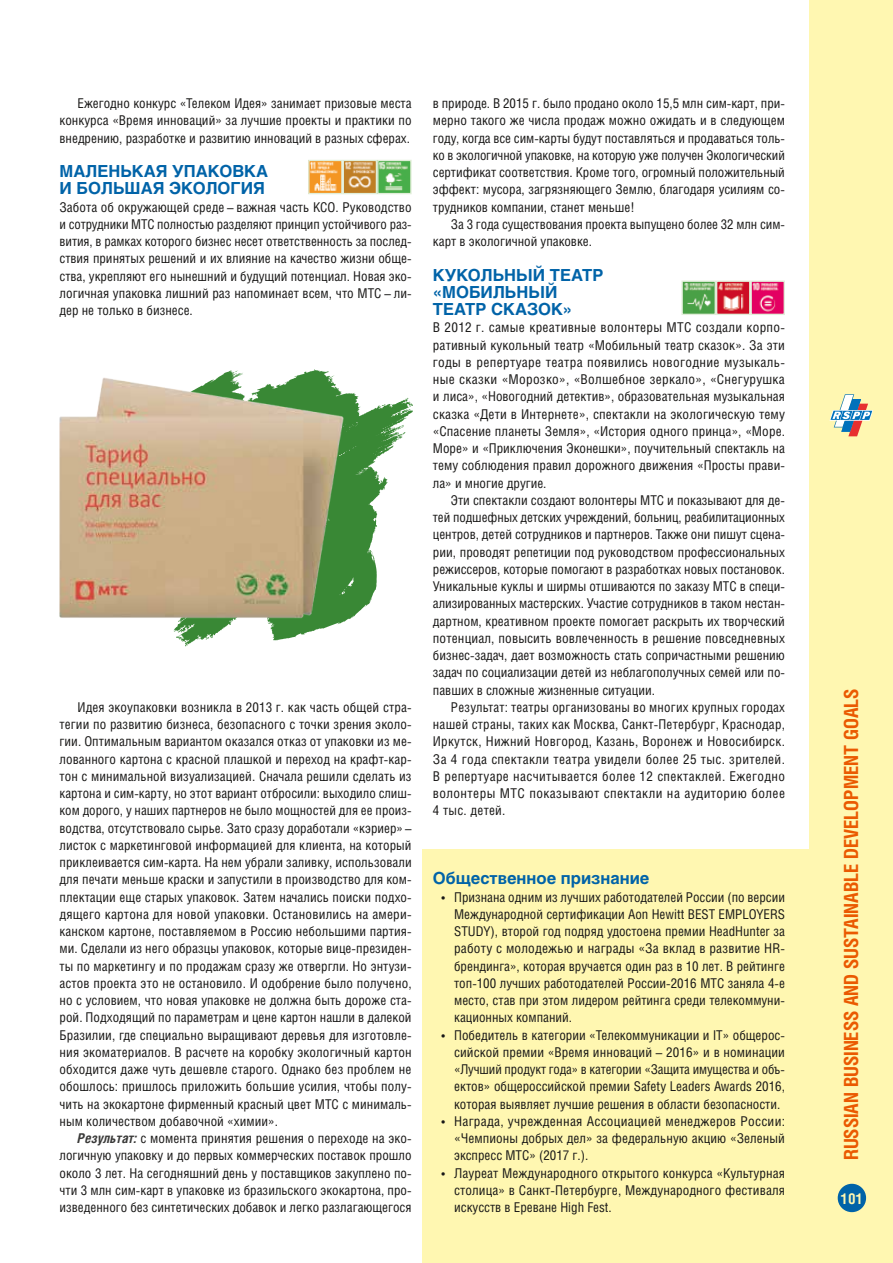
<style>
.page{position:relative;width:893px;height:1263px;background:#fff}
.page>*{position:absolute;margin:0;border:0;box-sizing:border-box;transform-origin:0 0}
.t1{font:700 19.5px "Helios Cond C";color:#ea5901}
.t2{font:700 16.5px/17.2px "Helios C";color:#0063a8}
.t3{font:700 15px "Helios Cond C";color:#fff7b1}
.t4{font:13.5px/17.2px "Helios Cond C";color:#181716;text-align:justify}
.s1{font-weight:700;font-style:italic;color:#3a3a39}
</style>
<div class="page">
<div style="left:809px;top:0;width:84px;height:1263px;background:#fff7b1"></div>
<svg style="left:829px;top:394px;width:44px;height:42px"></svg>
<div style="left:838px;top:1184px;width:27px;height:27px;background:#0063a8;border-radius:50%"></div>
<div style="left:838px;top:1184px;width:28px;height:28px;border:1px solid #0063a8;border-radius:50%"></div>
<img style="left:310px;top:162px;width:31px;height:30px">
<div style="left:308px;top:160px;width:35px;height:34px;border:1px solid #e1eed9"></div>
<svg style="left:345px;top:162px;width:30px;height:30px"></svg>
<div style="left:343px;top:160px;width:34px;height:34px;border:1px solid #e1eed9"></div>
<img style="left:379px;top:162px;width:31px;height:30px">
<div style="left:377px;top:160px;width:35px;height:34px;border:1px solid #e1eed9"></div>
<img style="left:683px;top:283px;width:31px;height:30px">
<div style="left:681px;top:281px;width:35px;height:34px;border:1px solid #e1eed9"></div>
<img style="left:718px;top:283px;width:30px;height:30px">
<div style="left:716px;top:281px;width:34px;height:34px;border:1px solid #e1eed9"></div>
<svg style="left:752px;top:283px;width:31px;height:30px"></svg>
<div style="left:750px;top:281px;width:35px;height:34px;border:1px solid #e1eed9"></div>
<div style="left:422px;top:850px;width:387px;height:413px;background:#fff7b1"></div>
<svg style="left:173px;top:369px;width:240px;height:277px"></svg>
<img style="left:59px;top:372px;width:305px;height:246px">
<p class="t4" style="left:60px;top:94px;width:354px;text-indent:18px">Ежегодно конкурс «Телеком Идея» занимает призовые места конкурса «Время инноваций» за лучшие проекты и практики по внедрению, разработке и развитию инноваций в разных сферах.</p>
<p class="t2" style="left:60px;top:163px;width:210px">МАЛЕНЬКАЯ УПАКОВКА<br>И БОЛЬШАЯ ЭКОЛОГИЯ</p>
<p class="t4" style="left:60px;top:198px;width:354px">Забота об окружающей среде – важная часть КСО. Руководство и сотрудники МТС полностью разделяют принцип устойчивого раз&shy;вития, в рамках которого бизнес несет ответственность за послед&shy;ствия принятых решений и их влияние на качество жизни обще&shy;ства, укрепляют его нынешний и будущий потенциал. Новая эко&shy;логичная упаковка лишний раз напоминает всем, что МТС – ли&shy;дер не только в бизнесе.</p>
<p class="t4" style="left:59px;top:698px;width:354px;text-indent:18px">Идея экоупаковки возникла в 2013 г. как часть общей стра&shy;тегии по развитию бизнеса, безопасного с точки зрения эколо&shy;гии. Оптимальным вариантом оказался отказ от упаковки из ме&shy;лованного картона с красной плашкой и переход на крафт-кар&shy;тон с минимальной визуализацией. Сначала решили сделать из картона и сим-карту, но этот вариант отбросили: выходило слиш&shy;ком дорого, у наших партнеров не было мощностей для ее произ&shy;водства, отсутствовало сырье. Зато сразу доработали «кэриер» – листок с маркетинговой информацией для клиента, на который приклеивается сим-карта. На нем убрали заливку, использовали для печати меньше краски и запустили в производство для ком&shy;плектации еще старых упаковок. Затем начались поиски подхо&shy;дящего картона для новой упаковки. Остановились на амери&shy;канском картоне, поставляемом в Россию небольшими партия&shy;ми. Сделали из него образцы упаковок, которые вице-президен&shy;ты по маркетингу и по продажам сразу же отвергли. Но энтузи&shy;астов проекта это не остановило. И одобрение было получено, но с условием, что новая упаковке не должна быть дороже ста&shy;рой. Подходящий по параметрам и цене картон нашли в далекой Бразилии, где специально выращивают деревья для изготовле&shy;ния экоматериалов. В расчете на коробку экологичный картон обходится даже чуть дешевле старого. Однако без проблем не обошлось: пришлось приложить большие усилия, чтобы полу&shy;чить на экокартоне фирменный красный цвет МТС с минималь&shy;ным количеством добавочной «химии».</p>
<p class="t4" style="left:60px;top:1129px;width:354px;text-indent:18px"><span class="s1">Результат:</span> с момента принятия решения о переходе на эко&shy;логичную упаковку и до первых коммерческих поставок прошло около 3 лет. На сегодняшний день у поставщиков закуплено по&shy;чти 3 млн сим-карт в упаковке из бразильского экокартона, про&shy;изведенного без синтетических добавок и легко разлагающегося</p>
<p class="t4" style="left:433px;top:94px;width:354px">в природе. В 2015 г. было продано около 15,5 млн сим-карт, при&shy;мерно такого же числа продаж можно ожидать и в следующем году, когда все сим-карты будут поставляться и продаваться толь&shy;ко в экологичной упаковке, на которую уже получен Экологический сертификат соответствия. Кроме того, огромный положительный эффект: мусора, загрязняющего Землю, благодаря усилиям со&shy;трудников компании, станет меньше!</p>
<p class="t4" style="left:433px;top:215px;width:354px;text-indent:18px">За 3 года существования проекта выпущено более 32 млн сим&shy;карт в экологичной упаковке.</p>
<p class="t2" style="left:433px;top:266px;width:172px">КУКОЛЬНЫЙ ТЕАТР «МОБИЛЬНЫЙ<br>ТЕАТР СКАЗОК»</p>
<p class="t4" style="left:433px;top:319px;width:354px">В 2012 г. самые креативные волонтеры МТС создали корпо&shy;ративный кукольный театр «Мобильный театр сказок». За эти годы в репертуаре театра появились новогодние музыкаль&shy;ные сказки «Морозко», «Волшебное зеркало», «Снегурушка и лиса», «Новогодний детектив», образовательная музыкальная сказка «Дети в Интернете», спектакли на экологическую тему «Спасение планеты Земля», «История одного принца», «Море.<br>Море» и «Приключения Эконешки», поучительный спектакль на тему соблюдения правил дорожного движения «Просты прави&shy;ла» и многие другие.</p>
<p class="t4" style="left:433px;top:491px;width:354px;text-indent:18px">Эти спектакли создают волонтеры МТС и показывают для де&shy;тей подшефных детских учреждений, больниц, реабилитационных центров, детей сотрудников и партнеров. Также они пишут сцена&shy;рии, проводят репетиции под руководством профессиональных режиссеров, которые помогают в разработках новых постановок.<br>Уникальные куклы и ширмы отшиваются по заказу МТС в специ&shy;ализированных мастерских. Участие сотрудников в таком нестан&shy;дартном, креативном проекте помогает раскрыть их творческий потенциал, повысить вовлеченность в решение повседневных бизнес-задач, дает возможность стать сопричастными решению задач по социализации детей из неблагополучных семей или по&shy;павших в сложные жизненные ситуации.</p>
<p class="t4" style="left:433px;top:698px;width:354px;text-indent:18px">Результат: театры организованы во многих крупных городах нашей страны, таких как Москва, Санкт-Петербург, Краснодар, Иркутск, Нижний Новгород, Казань, Воронеж и Новосибирск.<br>За 4 года спектакли театра увидели более 25 тыс. зрителей.<br>В репертуаре насчитывается более 12 спектаклей. Ежегодно волонтеры МТС показывают спектакли на аудиторию более 4 тыс. детей.</p>
<p class="t2" style="left:433px;top:870px;width:218px">Общественное признание</p>
<p class="t4" style="left:454px;top:888px;width:332px;text-indent:-13px">• Признана одним из лучших работодателей России (по версии Международной сертификации Aon Hewitt BEST EMPLOYERS STUDY), второй год подряд удостоена премии HeadHunter за работу с молодежью и награды «За вклад в развитие HR&shy;брендинга», которая вручается один раз в 10 лет. В рейтинге топ-100 лучших работодателей России‑2016 МТС заняла 4-е место, став при этом лидером рейтинга среди телекоммуни&shy;кационных компаний.</p>
<p class="t4" style="left:454px;top:1026px;width:332px;text-indent:-13px">• Победитель в категории «Телекоммуникации и IT» общерос&shy;сийской премии «Время инноваций – 2016» и в номинации «Лучший продукт года» в категории «Защита имущества и объ&shy;ектов» общероссийской премии Safety Leaders Awards 2016, которая выявляет лучшие решения в области безопасности.</p>
<p class="t4" style="left:454px;top:1112px;width:332px;text-indent:-13px">• Награда, учрежденная Ассоциацией менеджеров России: «Чемпионы добрых дел» за федеральную акцию «Зеленый экспресс МТС» (2017 г.).</p>
<p class="t4" style="left:454px;top:1164px;width:332px;text-indent:-13px">• Лауреат Международного открытого конкурса «Культурная столица» в Санкт-Петербурге, Международного фестиваля искусств в Ереване High Fest.</p>
<h1 class="t1" style="left:840px;top:1160px;width:473px;rotate:-90deg">RUSSIAN BUSINESS AND SUSTAINABLE DEVELOPMENT GOALS</h1>
<p class="t3" style="left:841px;top:1189px;width:23px">101</p>
</div>
